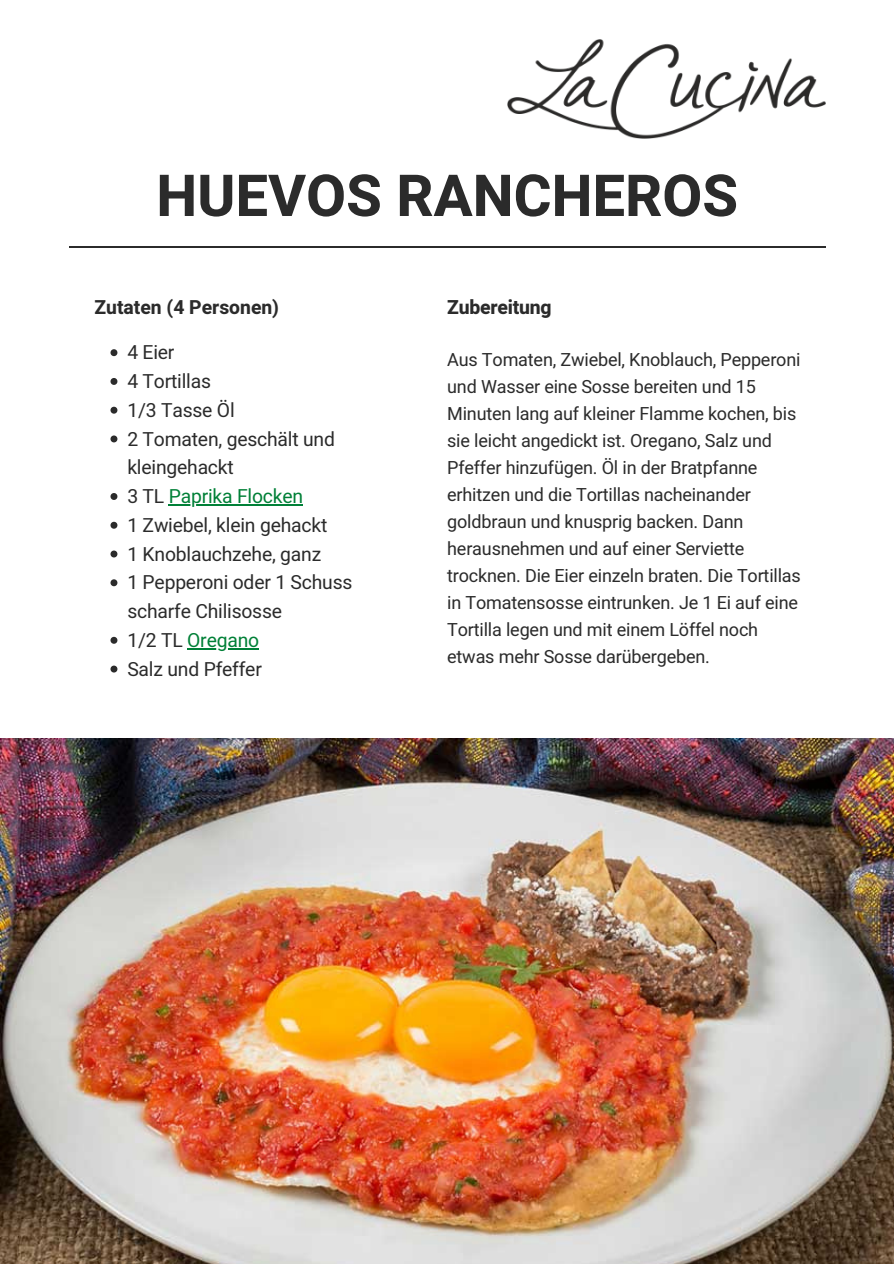
<style>
.page{position:relative;width:894px;height:1264px;background:#fff}
.page>*{position:absolute;margin:0;border:0;box-sizing:border-box;transform-origin:0 0}
.t1{font:700 57.9px "Heebo";color:#2b2b2b}
.t2{font:19.35px/28.8px "Heebo";letter-spacing:-.01em;color:#2b2b2b}
.t3{font:19.35px "Heebo";letter-spacing:-.01em;color:#008037}
.t4{font:700 19.35px "Heebo";color:#2b2b2b}
.t5{font:800 19.35px "Heebo";letter-spacing:-.01em;color:#2b2b2b}
.t6{font:18px/27px "Heebo";letter-spacing:-.01em;color:#2b2b2b}
.s1{color:#2b2b2b}
</style>
<div class="page">
<hr style="left:69px;top:247px;width:756px;height:1px;background:#2b2b2b">
<img style="left:507px;top:40px;width:318px;height:99px">
<img style="left:0;top:739px;width:893px;height:524px">
<svg style="left:110px;top:349px;width:7px;height:7px"></svg>
<svg style="left:110px;top:378px;width:7px;height:7px"></svg>
<svg style="left:110px;top:407px;width:7px;height:6px"></svg>
<svg style="left:110px;top:435px;width:7px;height:7px"></svg>
<svg style="left:110px;top:493px;width:7px;height:7px"></svg>
<hr style="left:169px;top:504px;width:134px;height:2px;background:#008037">
<svg style="left:110px;top:522px;width:7px;height:6px"></svg>
<svg style="left:110px;top:550px;width:7px;height:7px"></svg>
<svg style="left:110px;top:579px;width:7px;height:7px"></svg>
<svg style="left:110px;top:637px;width:7px;height:6px"></svg>
<hr style="left:187px;top:648px;width:72px;height:1px;background:#008037">
<svg style="left:110px;top:665px;width:7px;height:7px"></svg>
<p class="t1" style="left:156px;top:155px;width:583px">HUEVOS RANCHEROS</p>
<p class="t4" style="left:94px;top:293px;width:186px">Zutaten (4 Personen)</p>
<p class="t2" style="left:127px;top:339px;width:49px">4 Eier</p>
<p class="t2" style="left:127px;top:367px;width:85px">4 Tortillas</p>
<p class="t2" style="left:127px;top:396px;width:109px">1/3 Tasse Öl</p>
<p class="t2" style="left:127px;top:425px;width:209px">2 Tomaten, geschält und kleingehackt</p>
<p class="t3" style="left:127px;top:483px;width:177px"><span class="s1">3 TL</span> Paprika Flocken</p>
<p class="t2" style="left:127px;top:511px;width:201px">1 Zwiebel, klein gehackt</p>
<p class="t2" style="left:127px;top:540px;width:195px">1 Knoblauchzehe, ganz</p>
<p class="t2" style="left:127px;top:569px;width:226px">1 Pepperoni oder 1 Schuss scharfe Chilisosse</p>
<p class="t3" style="left:127px;top:626px;width:133px"><span class="s1">1/2 TL</span> Oregano</p>
<p class="t2" style="left:127px;top:655px;width:136px">Salz und Pfeffer</p>
<p class="t5" style="left:447px;top:293px;width:106px">Zubereitung</p>
<p class="t6" style="left:447px;top:346px;width:355px">Aus Tomaten, Zwiebel, Knoblauch, Pepperoni und Wasser eine Sosse bereiten und 15<br>Minuten lang auf kleiner Flamme kochen, bis sie leicht angedickt ist. Oregano, Salz und Pfeffer hinzufügen. Öl in der Bratpfanne erhitzen und die Tortillas nacheinander goldbraun und knusprig backen. Dann herausnehmen und auf einer Serviette trocknen. Die Eier einzeln braten. Die Tortillas in Tomatensosse eintrunken. Je 1 Ei auf eine Tortilla legen und mit einem Löffel noch etwas mehr Sosse darübergeben.</p>
</div>
